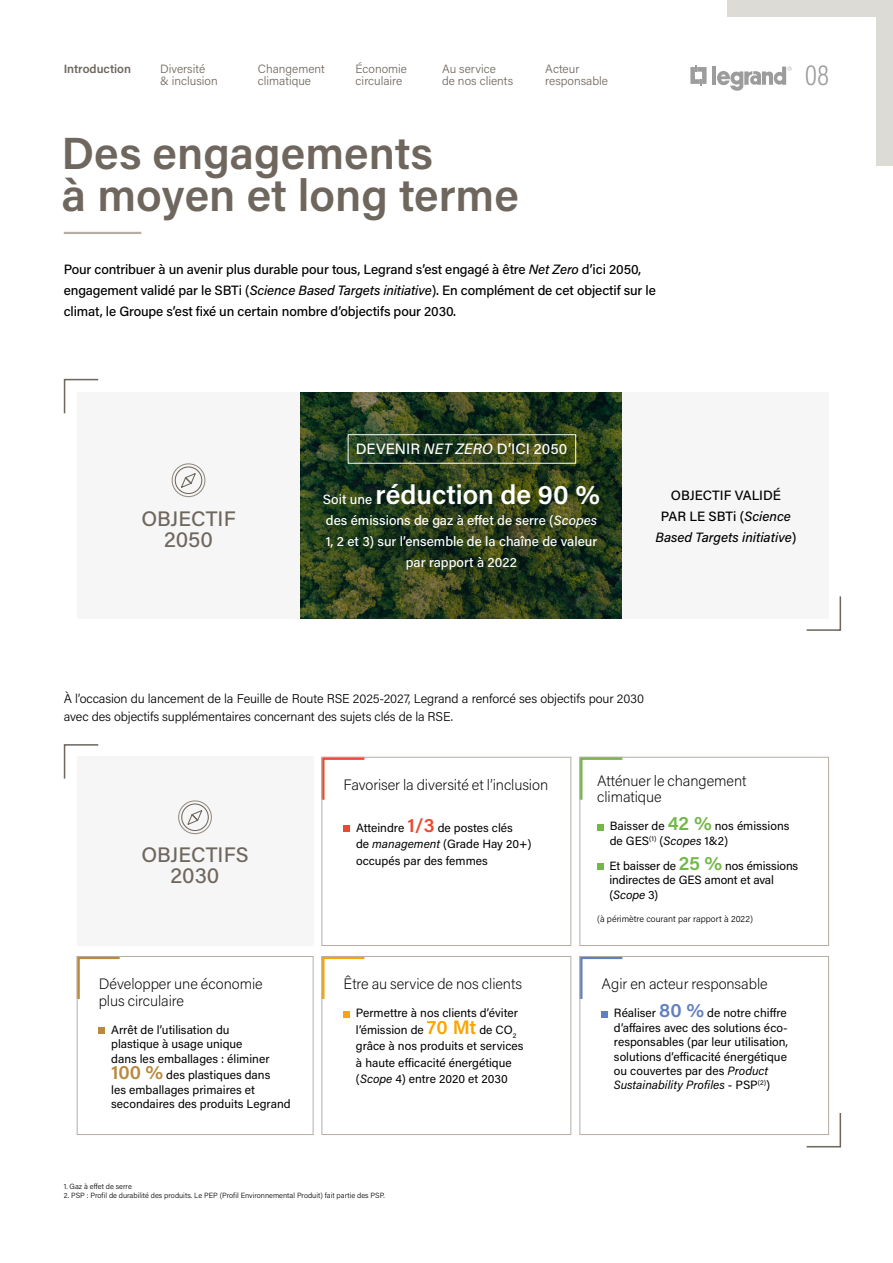
<style>
.page{position:relative;width:893px;height:1263px;background:#fff}
.page>*{position:absolute;margin:0;border:0;box-sizing:border-box;transform-origin:0 0}
.t1{font:600 45px/42px "Acumin Pro";color:#6f675e}
.t2{font:300 28.5px "Acumin Pro Cond";color:#9c9c9d}
.t3{font:600 27px "Acumin Pro";color:#fff}
.t4{font:500 21px/21px "Acumin Pro";color:#6f675e;text-align:center}
.t5{font:200 15px/16.5px "Acumin Pro";letter-spacing:-.005em;color:#000}
.t6{font:500 15px "Acumin Pro";color:#fff}
.t7{font:500 13.5px/21px "Acumin Pro";letter-spacing:-.01em;color:#000}
.t8{font:500 13.5px/21px "Acumin Pro";color:#fff;text-align:center}
.t9{font:italic 500 13.5px/21px "Acumin Pro";color:#000;text-align:center}
.t10{font:300 12.75px/18px "Acumin Pro";letter-spacing:-.01em;color:#000}
.t11{font:12px/14.4px "Acumin Pro";color:#000}
.t12{font:300 12px/12px "Acumin Pro";color:#6f675e}
.t13{font:600 12px "Acumin Pro";color:#6f675e}
.t14{font:300 9px "Acumin Pro";color:#000}
.t15{font:300 7.5px "Acumin Pro";color:#000}
.s1{font-style:italic}
.s2{font-weight:500;font-size:13.5px}
.s3{font-style:normal}
.s4{font-weight:600;font-size:19.5px;color:#b78a40}
.s5{font-weight:600;font-size:19.5px;color:#e94a31}
.s6{font-weight:600;font-size:19.5px;color:#f7a600}
.s7{font-weight:600;font-size:19.5px;color:#71b846}
.s8{font-weight:600;font-size:19.5px;color:#627fbf}
</style>
<div class="page">
<div style="left:77px;top:392px;width:223px;height:226px;background:#f6f6f6"></div>
<svg style="left:300px;top:392px;width:322px;height:226px;background:#293d1b"></svg>
<hr style="left:64px;top:232px;width:77px;height:2px;background:#b6ada4">
<div style="left:623px;top:392px;width:206px;height:226px;background:#f6f6f6"></div>
<svg style="left:63px;top:378px;width:36px;height:36px"></svg>
<svg style="left:806px;top:596px;width:36px;height:35px"></svg>
<svg style="left:806px;top:1113px;width:36px;height:35px"></svg>
<div style="left:348px;top:434px;width:228px;height:30px;border:1px solid #fff"></div>
<svg style="left:579px;top:756px;width:46px;height:44px"></svg>
<svg style="left:76px;top:956px;width:44px;height:46px"></svg>
<svg style="left:323px;top:958px;width:42px;height:41px"></svg>
<svg style="left:321px;top:756px;width:46px;height:44px"></svg>
<svg style="left:581px;top:958px;width:42px;height:41px"></svg>
<div style="left:77px;top:757px;width:236px;height:189px;background:#f6f6f6"></div>
<svg style="left:63px;top:744px;width:36px;height:35px"></svg>
<svg style="left:174px;top:466px;width:29px;height:29px"></svg>
<div style="left:172px;top:463px;width:33px;height:34px;border:1px solid #948b82;border-radius:50%"></div>
<div style="left:597px;top:824px;width:7px;height:6px;background:#71b846"></div>
<div style="left:597px;top:864px;width:7px;height:6px;background:#71b846"></div>
<div style="left:579px;top:757px;width:250px;height:189px;border:1px solid #b6ada4"></div>
<div style="left:601px;top:1011px;width:7px;height:6px;background:#627fbf"></div>
<div style="left:579px;top:956px;width:250px;height:179px;border:1px solid #b6ada4"></div>
<div style="left:99px;top:1027px;width:6px;height:7px;background:#b78a40"></div>
<div style="left:77px;top:956px;width:236px;height:179px;border:1px solid #b6ada4"></div>
<div style="left:344px;top:825px;width:6px;height:7px;background:#e94a31"></div>
<div style="left:321px;top:757px;width:250px;height:189px;border:1px solid #b6ada4"></div>
<svg style="left:344px;top:1011px;width:6px;height:6px"></svg>
<div style="left:321px;top:956px;width:250px;height:179px;border:1px solid #b6ada4"></div>
<svg style="left:181px;top:803px;width:28px;height:28px"></svg>
<div style="left:178px;top:800px;width:34px;height:34px;border:1px solid #948b82;border-radius:50%"></div>
<svg style="left:690px;top:66px;width:17px;height:19px"></svg>
<hr style="left:712px;top:67px;width:4px;height:18px;background:#9c9c9d">
<svg style="left:717px;top:67px;width:75px;height:24px"></svg>
<div style="left:727px;top:0;width:166px;height:17px;background:#dddbd6"></div>
<div style="left:876px;top:0;width:17px;height:166px;background:#dddbd6"></div>
<p class="t13" style="left:64px;top:60px;width:69px">Introduction</p>
<p class="t12" style="left:258px;top:62px;width:68px">Changement climatique</p>
<p class="t12" style="left:356px;top:62px;width:53px">Économie circulaire</p>
<p class="t12" style="left:442px;top:62px;width:73px">Au service<br>de nos clients</p>
<p class="t12" style="left:545px;top:62px;width:64px">Acteur responsable</p>
<p class="t12" style="left:160px;top:62px;width:59px">Diversité<br>&amp; inclusion</p>
<h1 class="t1" style="left:62px;top:130px;width:459px">Des engagements<br>à moyen et long terme</h1>
<p class="t7" style="left:64px;top:258px;width:593px">Pour contribuer à un avenir plus durable pour tous, Legrand s’est engagé à être <span class="s1">Net Zero</span> d’ici 2050, engagement validé par le SBTi (<span class="s1">Science Based Targets initiative</span>). En complément de cet objectif sur le climat, le Groupe s’est fixé un certain nombre d’objectifs pour 2030.</p>
<h2 class="t2" style="left:805px;top:57px;width:26px">08</h2>
<h3 class="t4" style="left:141px;top:507px;width:96px">OBJECTIF<br>2050</h3>
<p class="t6" style="left:356px;top:439px;width:213px">DEVENIR <span class="s1">NET ZERO</span> D’ICI 2050</p>
<h3 class="t3" style="left:323px;top:476px;width:279px"><span class="s2">Soit une</span> réduction de 90 %</h3>
<p class="t8" style="left:326px;top:509px;width:273px">des émissions de gaz à effet de serre (<span class="s1">Scopes<br></span>1, 2 et 3) sur l’ensemble de la chaîne de valeur par rapport à 2022</p>
<p class="t9" style="left:655px;top:484px;width:143px"><span class="s3">OBJECTIF VALIDÉ<br>PAR LE SBTi (</span>Science<br>Based Targets initiative<span class="s3">)</span></p>
<p class="t10" style="left:64px;top:689px;width:582px">À l’occasion du lancement de la Feuille de Route RSE 2025-2027, Legrand a renforcé ses objectifs pour 2030 avec des objectifs supplémentaires concernant des sujets clés de la RSE.</p>
<h3 class="t4" style="left:141px;top:843px;width:109px">OBJECTIFS<br>2030</h3>
<p class="t5" style="left:99px;top:975px;width:165px">Développer une économie plus circulaire</p>
<p class="t11" style="left:111px;top:1022px;width:160px">Arrêt de l’utilisation du plastique à usage unique dans les emballages : éliminer</p>
<p class="t11" style="left:111px;top:1067px;width:181px"><span class="s4">100 %</span> des plastiques dans<br>les emballages primaires et secondaires des produits Legrand</p>
<p class="t5" style="left:344px;top:776px;width:206px">Favoriser la diversité et l’inclusion</p>
<p class="t11" style="left:356px;top:819px;width:177px;line-height:16.5px">Atteindre <span class="s5">1/3</span> de postes clés<br>de <span class="s1">management</span> (Grade Hay 20+) occupés par des femmes</p>
<p class="t5" style="left:344px;top:975px;width:180px">Être au service de nos clients</p>
<p class="t11" style="left:356px;top:1004px;width:169px;line-height:16.5px">Permettre à nos clients d’éviter l’émission de <span class="s6">70 Mt</span> de CO<sub>2 </sub>grâce à nos produits et services à haute efficacité énergétique (<span class="s1">Scope</span> 4) entre 2020 et 2030</p>
<p class="t15" style="left:64px;top:1181px;width:70px">1. Gaz à effet de serre</p>
<p class="t15" style="left:64px;top:1190px;width:323px">2. PSP : Profil de durabilité des produits. Le PEP (Profil Environnemental Produit) fait partie des PSP.</p>
<p class="t5" style="left:597px;top:772px;width:151px">Atténuer le changement climatique</p>
<p class="t11" style="left:610px;top:818px;width:181px">Baisser de <span class="s7">42 %</span> nos émissions de GES<sup>(1)</sup> (<span class="s1">Scopes</span> 1&amp;2)</p>
<p class="t11" style="left:609px;top:858px;width:190px">Et baisser de <span class="s7">25 %</span> nos émissions indirectes de GES amont et aval (<span class="s1">Scope</span> 3)</p>
<p class="t14" style="left:597px;top:913px;width:157px">(à périmètre courant par rapport à 2022)</p>
<p class="t5" style="left:601px;top:975px;width:168px">Agir en acteur responsable</p>
<p class="t11" style="left:614px;top:1005px;width:176px">Réaliser <span class="s8">80 %</span> de notre chiffre d’affaires avec des solutions éco&shy;responsables (par leur utilisation, solutions d’efficacité énergétique ou couvertes par des <span class="s1">Product Sustainability Profiles</span> - PSP<sup>(2)</sup>)</p>
</div>
